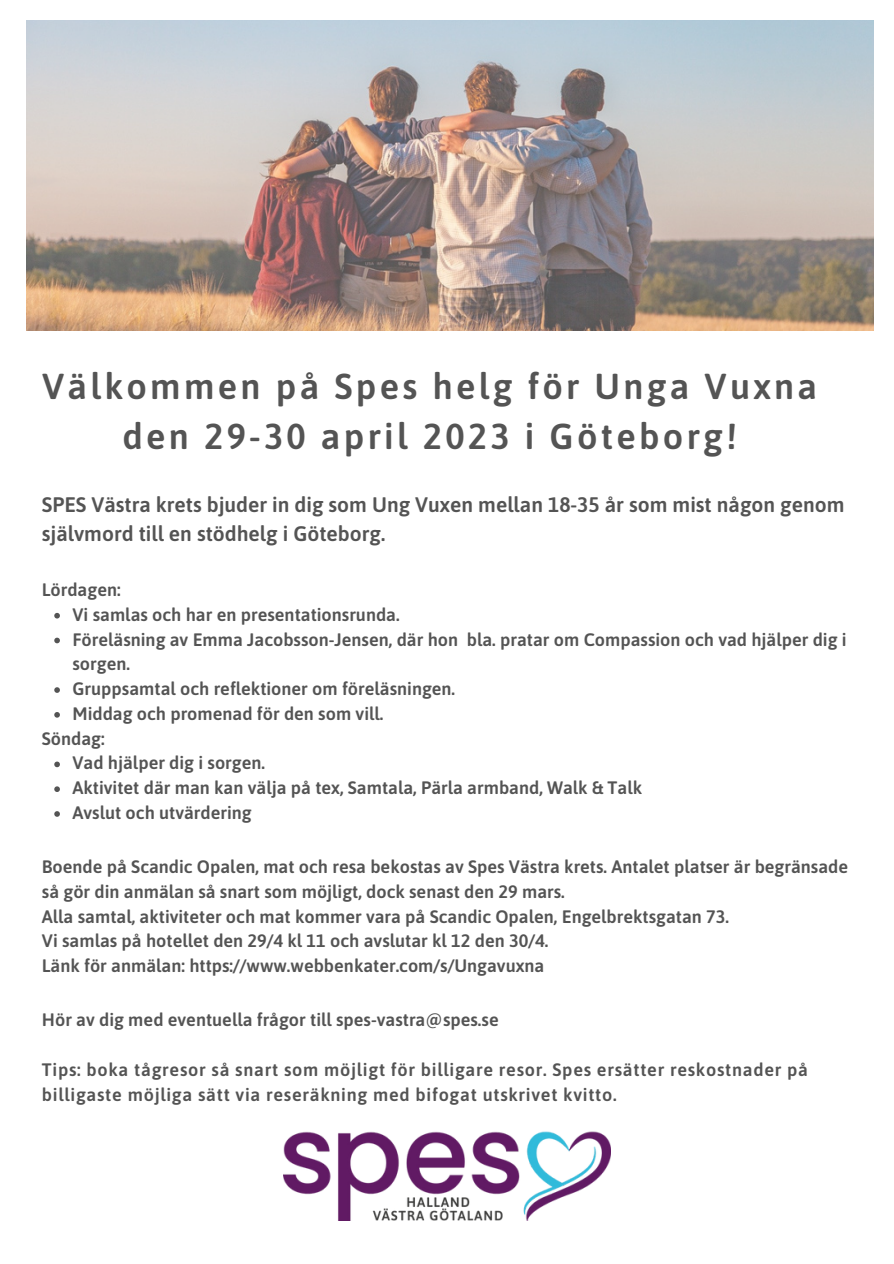
<style>
.page{position:relative;width:894px;height:1264px;background:#fff}
.page>*{position:absolute;margin:0;border:0;box-sizing:border-box;transform-origin:0 0}
.t1{font:600 36px/49.5px "Asap";letter-spacing:.09em;color:#545454;text-align:center}
.t2{font:600 21px/29.2px "Asap";color:#545454}
.t3{font:600 18px/24.8px "Asap";color:#545454}
.t4{font:600 18px/24.8px "Asap";letter-spacing:.04em;color:#545454}
</style>
<div class="page">
<img style="left:27px;top:21px;width:846px;height:309px">
<img style="left:284px;top:1131px;width:326px;height:89px">
<svg style="left:54px;top:613px;width:6px;height:5px"></svg>
<svg style="left:54px;top:637px;width:6px;height:6px"></svg>
<svg style="left:54px;top:687px;width:6px;height:6px"></svg>
<svg style="left:54px;top:712px;width:6px;height:5px"></svg>
<svg style="left:54px;top:761px;width:6px;height:6px"></svg>
<svg style="left:54px;top:786px;width:6px;height:6px"></svg>
<svg style="left:54px;top:811px;width:6px;height:5px"></svg>
<h1 class="t1" style="left:42px;top:361px;width:776px">Välkommen på Spes helg för Unga Vuxna den 29-30 april 2023 i Göteborg!</h1>
<p class="t2" style="left:42px;top:489px;width:804px">SPES Västra krets bjuder in dig som Ung Vuxen mellan 18-35 år som mist någon genom självmord till en stödhelg i Göteborg.</p>
<p class="t3" style="left:42px;top:577px;width:80px">Lördagen:</p>
<p class="t3" style="left:72px;top:602px;width:775px">Vi samlas och har en presentationsrunda.<br>Föreläsning av Emma Jacobsson-Jensen, där hon bla. pratar om Compassion och vad hjälper dig i sorgen.<br>Gruppsamtal och reflektioner om föreläsningen.<br>Middag och promenad för den som vill.</p>
<p class="t3" style="left:72px;top:750px;width:571px">Vad hjälper dig i sorgen.<br>Aktivitet där man kan välja på tex, Samtala, Pärla armband, Walk &amp; Talk<br>Avslut och utvärdering</p>
<p class="t3" style="left:42px;top:725px;width:64px">Söndag:</p>
<p class="t3" style="left:42px;top:854px;width:807px">Boende på Scandic Opalen, mat och resa bekostas av Spes Västra krets. Antalet platser är begränsade så gör din anmälan så snart som möjligt, dock senast den 29 mars.<br>Alla samtal, aktiviteter och mat kommer vara på Scandic Opalen, Engelbrektsgatan 73.<br>Vi samlas på hotellet den 29/4 kl 11 och avslutar kl 12 den 30/4.<br>Länk för anmälan: https://www.webbenkater.com/s/Ungavuxna</p>
<p class="t3" style="left:42px;top:1007px;width:458px">Hör av dig med eventuella frågor till spes-vastra@spes.se</p>
<p class="t4" style="left:42px;top:1056px;width:767px">Tips: boka tågresor så snart som möjligt för billigare resor. Spes ersätter reskostnader på billigaste möjliga sätt via reseräkning med bifogat utskrivet kvitto.</p>
</div>
